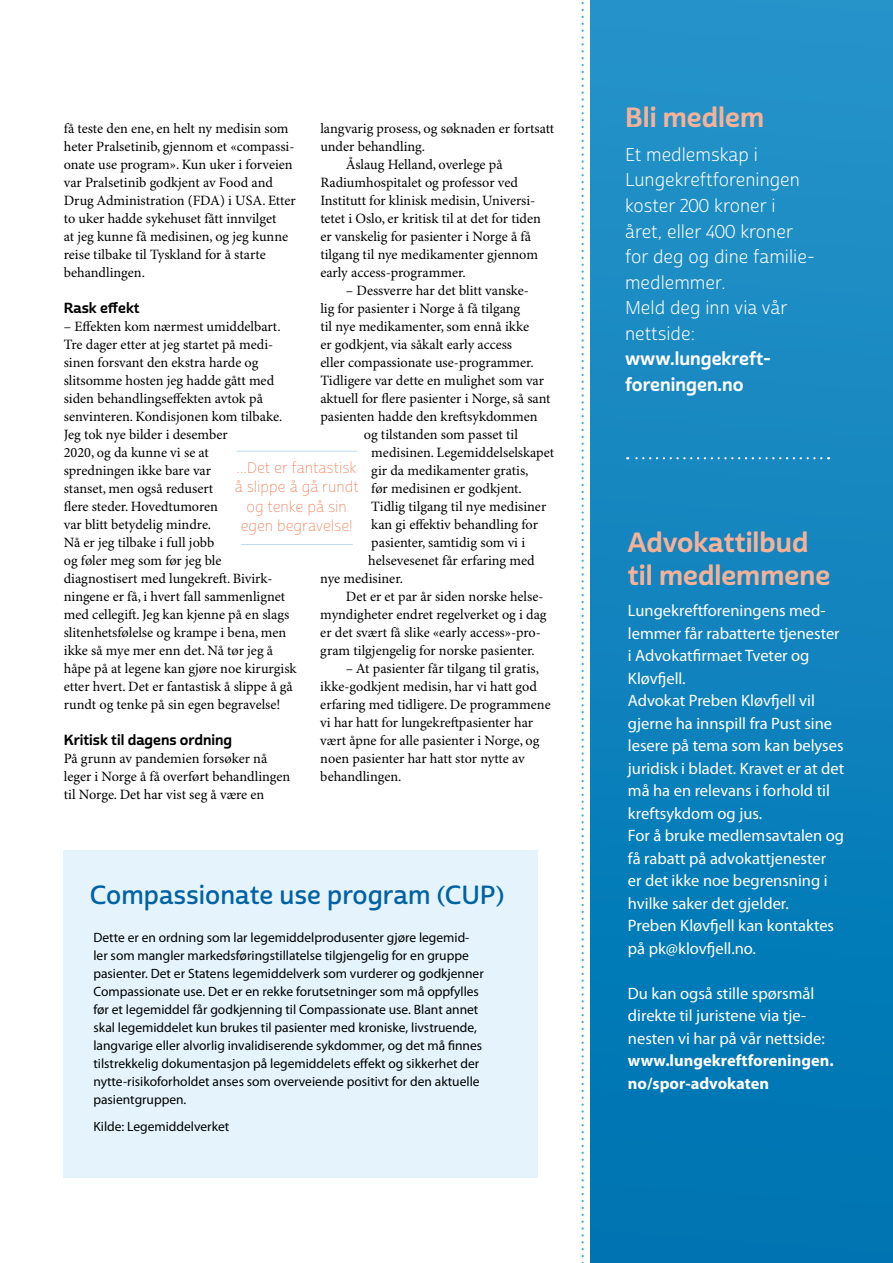
<style>
.page{position:relative;width:893px;height:1263px;background:#fff}
.page>*{position:absolute;margin:0;border:0;box-sizing:border-box;transform-origin:0 0}
.t1{font:27px/33px "Cabrito Sans Nor Bol";color:#f6b298}
.t2{font:25.5px "Cabrito Sans Nor Dem";color:#0062a3}
.t3{font:18px/25.5px "Cabrito Sans Nor Boo";color:#fff}
.t4{font:18px/25.5px "Cabrito Sans Nor Bol";color:#fff}
.t5{font:16.5px/22.5px "Myriad Pro";color:#fff}
.t6{font:700 16.5px/22.5px "Myriad Pro";color:#fff}
.t7{font:15px/19.5px "Cabrito Sans Nor Thi";color:#ef8662;text-align:center}
.t8{font:14.25px/18px "Minion Pro";color:#000}
.t9{font:14.25px "Cabrito Sans Nor Bol";color:#000}
.t10{font:13.5px/18px "Myriad Pro";color:#000}
</style>
<div class="page">
<div style="left:64px;top:850px;width:474px;height:328px;background:#e4f3fc"></div>
<div style="left:590px;top:0;width:303px;height:1263px;background:linear-gradient(to bottom,#2793c9,#0073b2)"></div>
<svg style="left:581px;top:2px;width:3px;height:1261px"></svg>
<svg style="left:627px;top:457px;width:194px;height:2px"></svg>
<hr style="left:237px;top:451px;width:120px;height:1px;background:#bfdbed">
<hr style="left:241px;top:544px;width:112px;height:1px;background:#bfdbed">
<p class="t8" style="left:320px;top:120px;width:235px">langvarig prosess, og søknaden er fortsatt</p>
<p class="t8" style="left:320px;top:138px;width:106px">under behandling.</p>
<p class="t8" style="left:346px;top:156px;width:158px">Åslaug Helland, overlege på</p>
<p class="t8" style="left:320px;top:174px;width:199px">Radiumhospitalet og professor ved</p>
<p class="t8" style="left:320px;top:192px;width:216px">Institutt for klinisk medisin, Universi-</p>
<p class="t8" style="left:320px;top:210px;width:222px">tetet i Oslo, er kritisk til at det for tiden</p>
<p class="t8" style="left:320px;top:228px;width:212px">er vanskelig for pasienter i Norge å få</p>
<p class="t8" style="left:320px;top:246px;width:219px">tilgang til nye medikamenter gjennom</p>
<p class="t8" style="left:320px;top:264px;width:147px">early access-programmer.</p>
<p class="t8" style="left:346px;top:282px;width:185px">– Dessverre har det blitt vanske-</p>
<p class="t8" style="left:320px;top:300px;width:201px">lig for pasienter i Norge å få tilgang</p>
<p class="t8" style="left:320px;top:318px;width:210px">til nye medikamenter, som ennå ikke</p>
<p class="t8" style="left:320px;top:336px;width:193px">er godkjent, via såkalt early access</p>
<p class="t8" style="left:320px;top:354px;width:215px">eller compassionate use-programmer.</p>
<p class="t8" style="left:320px;top:372px;width:225px">Tidligere var dette en mulighet som var</p>
<p class="t8" style="left:320px;top:390px;width:232px">aktuell for flere pasienter i Norge, så sant</p>
<p class="t8" style="left:320px;top:408px;width:219px">pasienten hadde den kreftsykdommen</p>
<p class="t8" style="left:364px;top:426px;width:156px">og tilstanden som passet til</p>
<p class="t8" style="left:371px;top:444px;width:184px">medisinen. Legemiddelselskapet</p>
<p class="t8" style="left:371px;top:462px;width:159px">gir da medikamenter gratis,</p>
<p class="t8" style="left:371px;top:480px;width:152px">før medisinen er godkjent.</p>
<p class="t8" style="left:371px;top:498px;width:176px">Tidlig tilgang til nye medisiner</p>
<p class="t8" style="left:371px;top:516px;width:168px">kan gi effektiv behandling for</p>
<p class="t8" style="left:371px;top:534px;width:155px">pasienter, samtidig som vi i</p>
<p class="t8" style="left:368px;top:552px;width:168px">helsevesenet får erfaring med</p>
<p class="t8" style="left:320px;top:570px;width:84px">nye medisiner.</p>
<p class="t8" style="left:346px;top:588px;width:199px">Det er et par år siden norske helse-</p>
<p class="t8" style="left:320px;top:606px;width:228px">myndigheter endret regelverket og i dag</p>
<p class="t8" style="left:320px;top:624px;width:222px">er det svært få slike «early access»-pro-</p>
<p class="t8" style="left:320px;top:642px;width:216px">gram tilgjengelig for norske pasienter.</p>
<p class="t8" style="left:320px;top:660px;width:232px;text-indent:26px">– At pasienter får tilgang til gratis, ikke-godkjent medisin, har vi hatt god erfaring med tidligere. De programmene vi har hatt for lungekreftpasienter har vært åpne for alle pasienter i Norge, og noen pasienter har hatt stor nytte av behandlingen.</p>
<p class="t8" style="left:64px;top:120px;width:233px">få teste den ene, en helt ny medisin som heter Pralsetinib, gjennom et «compassi&shy;onate use program». Kun uker i forveien var Pralsetinib godkjent av Food and Drug Administration (FDA) i USA. Etter to uker hadde sykehuset fått innvilget<br>at jeg kunne få medisinen, og jeg kunne reise tilbake til Tyskland for å starte behandlingen.</p>
<p class="t9" style="left:64px;top:299px;width:77px">Rask effekt</p>
<p class="t8" style="left:64px;top:318px;width:234px">– Effekten kom nærmest umiddelbart.<br>Tre dager etter at jeg startet på medi&shy;sinen forsvant den ekstra harde og slitsomme hosten jeg hadde gått med siden behandlingseffekten avtok på senvinteren. Kondisjonen kom tilbake.<br>Jeg tok nye bilder i desember<br>2020, og da kunne vi se at<br>spredningen ikke bare var<br>stanset, men også redusert<br>flere steder. Hovedtumoren<br>var blitt betydelig mindre.<br>Nå er jeg tilbake i full jobb<br>og føler meg som før jeg ble diagnostisert med lungekreft. Bivirk&shy;ningene er få, i hvert fall sammenlignet med cellegift. Jeg kan kjenne på en slags slitenhetsfølelse og krampe i bena, men ikke så mye mer enn det. Nå tør jeg å håpe på at legene kan gjøre noe kirurgisk etter hvert. Det er fantastisk å slippe å gå rundt og tenke på sin egen begravelse!</p>
<p class="t9" style="left:64px;top:731px;width:170px">Kritisk til dagens ordning</p>
<p class="t8" style="left:64px;top:750px;width:228px">På grunn av pandemien forsøker nå leger i Norge å få overført behandlingen til Norge. Det har vist seg å være en</p>
<p class="t7" style="left:235px;top:458px;width:126px">...Det er fantastisk å slippe å gå rundt og tenke på sin egen begravelse!</p>
<h2 class="t2" style="left:90px;top:879px;width:416px">Compassionate use program (CUP)</h2>
<p class="t10" style="left:93px;top:929px;width:392px">Dette er en ordning som lar legemiddelprodusenter gjøre legemid&shy;ler som mangler markedsføringstillatelse tilgjengelig for en gruppe pasienter. Det er Statens legemiddelverk som vurderer og godkjenner Compassionate use. Det er en rekke forutsetninger som må oppfylles før et legemiddel får godkjenning til Compassionate use. Blant annet skal legemiddelet kun brukes til pasienter med kroniske, livstruende, langvarige eller alvorlig invalidiserende sykdommer, og det må finnes tilstrekkelig dokumentasjon på legemiddelets effekt og sikkerhet der nytte-risikoforholdet anses som overveiende positivt for den aktuelle pasientgruppen.</p>
<p class="t10" style="left:93px;top:1118px;width:137px">Kilde: Legemiddelverket</p>
<h1 class="t1" style="left:625px;top:101px;width:141px">Bli medlem</h1>
<p class="t3" style="left:625px;top:142px;width:188px">Et medlemskap i<br>Lungekreftforeningen koster 200 kroner i året, eller 400 kroner for deg og dine familie&shy;medlemmer.<br>Meld deg inn via vår nettside:</p>
<p class="t4" style="left:625px;top:346px;width:148px">www.lungekreft&shy;foreningen.no</p>
<h1 class="t1" style="left:628px;top:527px;width:204px">Advokattilbud til medlemmene</h1>
<p class="t5" style="left:628px;top:600px;width:218px">Lungekreftforeningens med&shy;lemmer får rabatterte tjenester i Advokatfirmaet Tveter og<br>Kløvfjell.<br>Advokat Preben Kløvfjell vil gjerne ha innspill fra Pust sine lesere på tema som kan belyses juridisk i bladet. Kravet er at det må ha en relevans i forhold til kreftsykdom og jus.<br>For å bruke medlemsavtalen og få rabatt på advokattjenester<br>er det ikke noe begrensning i hvilke saker det gjelder.<br>Preben Kløvfjell kan kontaktes på pk@klovfjell.no.</p>
<p class="t5" style="left:628px;top:982px;width:198px">Du kan også stille spørsmål direkte til juristene via tje&shy;nesten vi har på vår nettside:</p>
<p class="t6" style="left:628px;top:1050px;width:207px">www.lungekreftforeningen. no/spor-advokaten</p>
</div>
